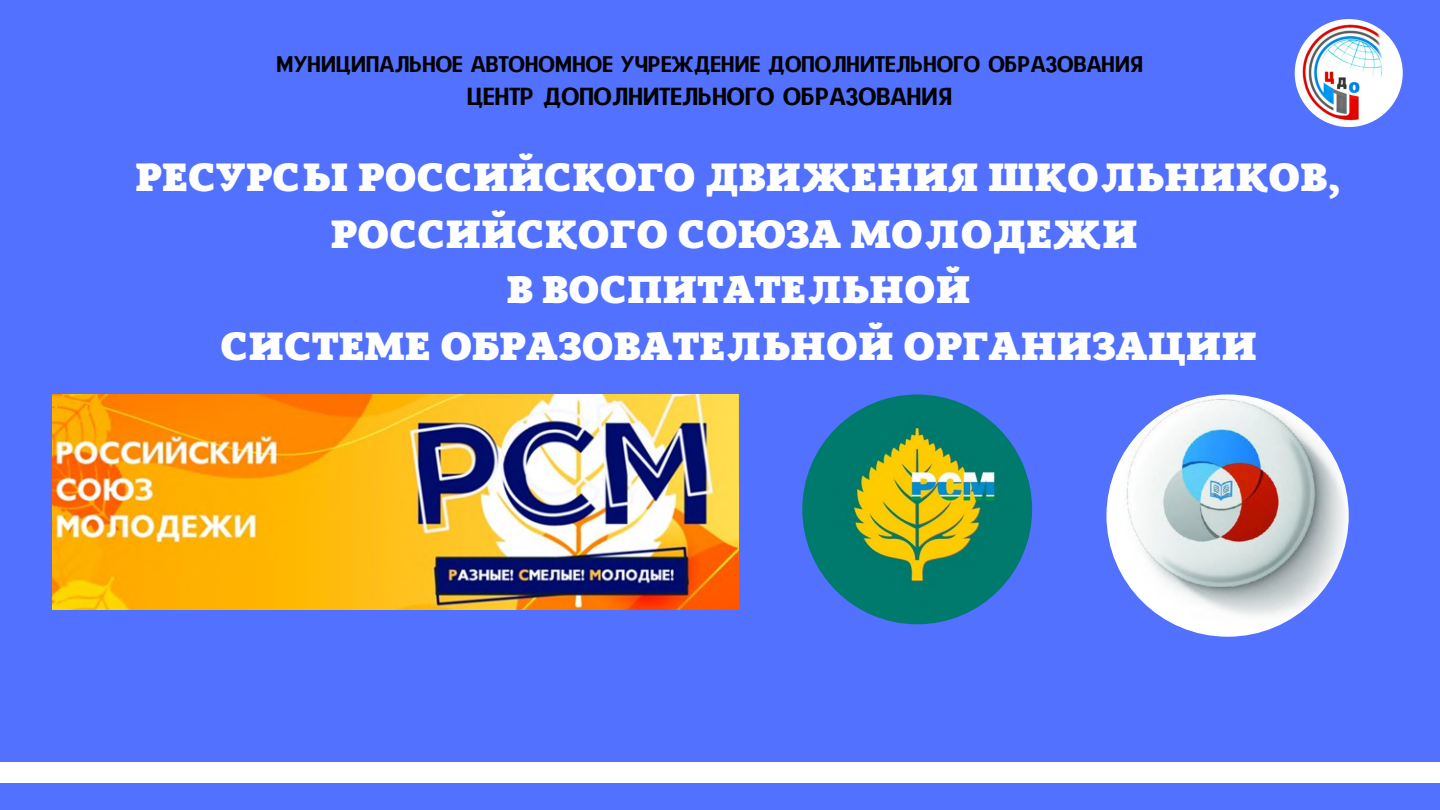
<style>
.page{position:relative;width:1440px;height:810px;background:#5271ff}
.page>*{position:absolute;margin:0;border:0;box-sizing:border-box;transform-origin:0 0}
.t1{font:900 41px "Anaphora";color:#fff}
.t2{font:900 40px "Anaphora";color:#fff}
.t3{font:24px "CAT Neuzeit";color:#000}
.t4{font:22px "CAT Neuzeit";color:#000}
</style>
<div class="page">
<div style="left:0;top:762px;width:1440px;height:21px;background:#fff"></div>
<img style="left:1295px;top:19px;width:108px;height:108px;border-radius:50%">
<img style="left:802px;top:394px;width:230px;height:230px;border-radius:50%">
<img style="left:52px;top:394px;width:686px;height:216px">
<img style="left:1106px;top:394px;width:243px;height:243px;border-radius:50%">
<p class="t4" style="left:276px;top:51px;width:868px">МУНИЦИПАЛЬНОЕ АВТОНОМНОЕ УЧРЕЖДЕНИЕ ДОПОЛНИТЕЛЬНОГО ОБРАЗОВАНИЯ</p>
<p class="t3" style="left:467px;top:81px;width:486px">ЦЕНТР ДОПОЛНИТЕЛЬНОГО ОБРАЗОВАНИЯ</p>
<p class="t1" style="left:135px;top:161px;width:1208px">РЕСУРСЫ РОССИЙСКОГО ДВИЖЕНИЯ ШКОЛЬНИКОВ,</p>
<p class="t1" style="left:330px;top:218px;width:809px">РОССИЙСКОГО СОЮЗА МОЛОДЕЖИ</p>
<p class="t2" style="left:507px;top:274px;width:465px">В ВОСПИТАТЕЛЬНОЙ</p>
<p class="t1" style="left:220px;top:330px;width:1038px">СИСТЕМЕ ОБРАЗОВАТЕЛЬНОЙ ОРГАНИЗАЦИИ</p>
</div>
